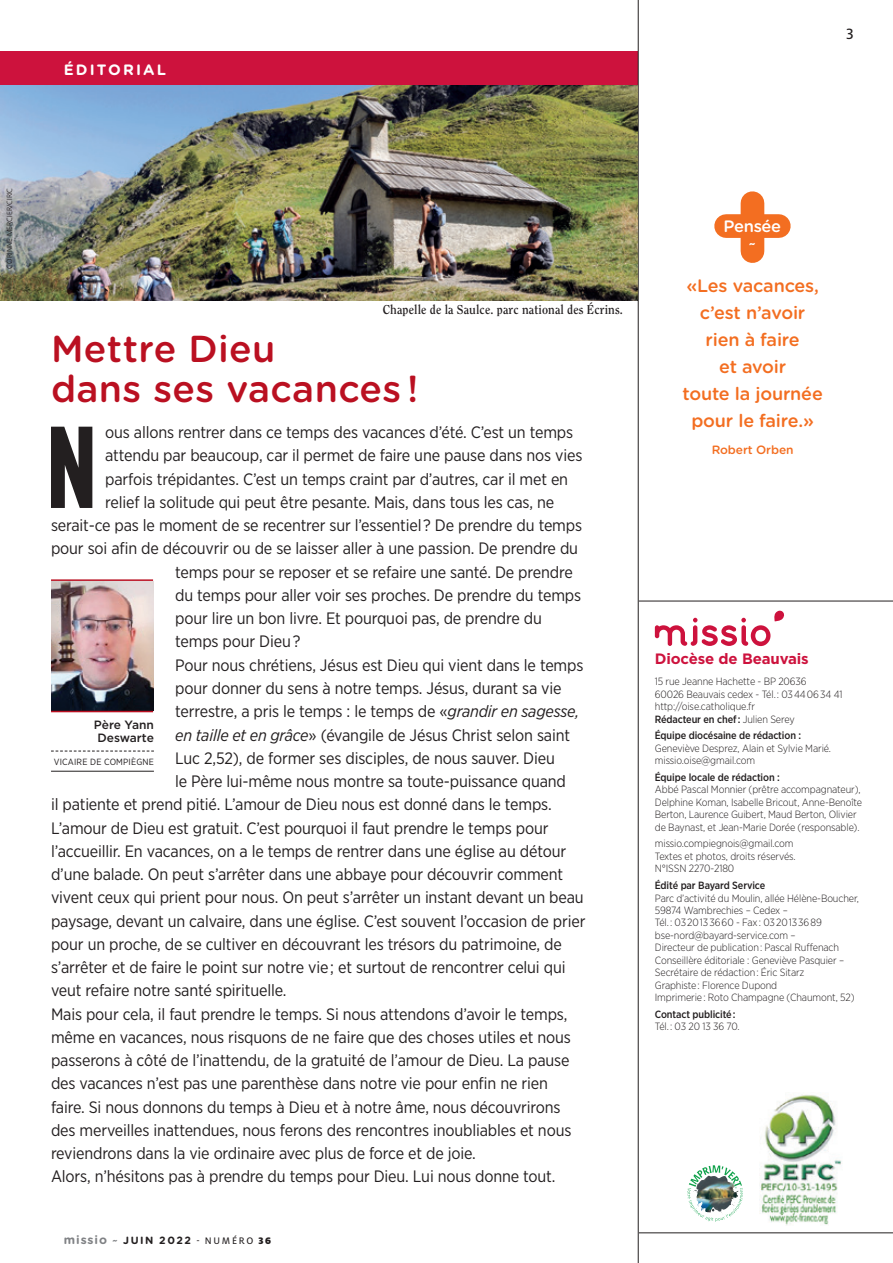
<style>
.page{position:relative;width:893px;height:1263px;background:#fff}
.page>*{position:absolute;margin:0;border:0;box-sizing:border-box;transform-origin:0 0}
.Edito_-_Texte_Lettri{font:700 116.1px "Gotham Condensed";color:#231f20}
.Edito_-_Titre{font:500 37.5px/40.5px "Gotham Rounded";letter-spacing:.01em;color:#ba1021}
.PENSEE_-_Texte{font:500 18px/27px "Gotham Rounded";letter-spacing:-.01em;color:#f36e21;text-align:center}
.Edito_-_Texte{font:16.5px/23.2px "Gotham Narrow";letter-spacing:-.01em;color:#231f20}
.Edito_-_Texte_Lettri-2{font:16.5px "Gotham Narrow";letter-spacing:-.01em;color:#231f20}
.t1{font:500 16.5px "Gotham Rounded";letter-spacing:-.02em;color:#fff}
.t2{font:16.5px "Milo OT Text";color:#231f20}
.t3{font:700 15px "Gotham";letter-spacing:-.01em;color:#cd123d}
.t4{font:700 15px "Gotham Rounded";letter-spacing:.14em;color:#fff}
.t5{font:500 15px "Gotham Rounded";color:#fff}
.PHOTO-Légende{font:700 12.75px "Clearface";letter-spacing:.01em;color:#231f20;scale:.95 1}
.Edito_-_Signature{font:500 12px/13.5px "Gotham";letter-spacing:-.005em;color:#231f20}
.PENSEE_-_Signature{font:500 12px "Gotham Rounded";letter-spacing:-.01em;color:#f36e21}
.t6{font:300 10.5px/12.5px "Gotham Narrow";letter-spacing:-.01em;color:#231f20}
.t7{font:500 10.5px/12.5px "Gotham Narrow";letter-spacing:-.01em;color:#231f20}
.t8{font:700 10.5px "Gotham Rounded";letter-spacing:.15em;color:#231f20}
.Edito_-_Signature_fo{font:9px "Gotham Narrow";letter-spacing:.02em;color:#231f20}
.PHOTO-crédit{font:300 7.5px "Frutiger";color:#231f20}
.s1{font-style:italic}
.s2{font-size:12px;color:#808285}
.s3{font-style:italic;color:#808285}
.s4{font-family:"Milo OT Text";font-weight:400}
.s5{font-family:"Milo OT";font-weight:900}
.s6{font-weight:300}
.s7{font-weight:500}
</style>
<div class="page">
<div style="left:0;top:51px;width:638px;height:34px;background:#cd123d"></div>
<hr style="left:638px;top:0;width:1px;height:1263px;background:#231f20">
<hr style="left:639px;top:1232px;width:254px;height:1px;background:#231f20">
<img style="left:0;top:85px;width:638px;height:216px">
<div style="left:741px;top:203px;width:23px;height:48px;background:#f36e21"></div>
<div style="left:726px;top:214px;width:53px;height:24px;background:#f36e21"></div>
<svg style="left:51px;top:751px;width:103px;height:1px"></svg>
<hr style="left:51px;top:771px;width:103px;height:1px;background:#231f20">
<img style="left:51px;top:581px;width:102px;height:130px">
<hr style="left:51px;top:579px;width:102px;height:2px;background:#ba1021">
<hr style="left:51px;top:711px;width:102px;height:1px;background:#ba1021">
<svg style="left:655px;top:610px;width:129px;height:36px"></svg>
<hr style="left:639px;top:601px;width:254px;height:1px;background:#231f20">
<img style="left:759px;top:1094px;width:83px;height:131px">
<img style="left:687px;top:1165px;width:56px;height:57px">
<p class="t4" style="left:64px;top:59px;width:104px">ÉDITORIAL</p>
<p class="t2" style="left:846px;top:24px;width:9px">3</p>
<p class="PHOTO-crédit" style="left:5px;top:268px;width:82px;rotate:-90deg">CORINNE MERCIER/CIRIC</p>
<p class="PHOTO-Légende" style="left:383px;top:301px;width:254px">Chapelle de la Saulce. parc national des Écrins.</p>
<p class="Edito_-_Titre" style="left:51px;top:327px;width:369px">Mettre Dieu<br>dans ses vacances !</p>
<p class="Edito_-_Texte_Lettri" style="left:47px;top:399px;width:51px">N</p>
<p class="Edito_-_Texte_Lettri-2" style="left:105px;top:422px;width:469px">ous allons rentrer dans ce temps des vacances d’été. C’est un temps</p>
<p class="Edito_-_Texte_Lettri-2" style="left:105px;top:445px;width:479px">attendu par beaucoup, car il permet de faire une pause dans nos vies</p>
<p class="Edito_-_Texte_Lettri-2" style="left:105px;top:469px;width:464px">parfois trépidantes. C’est un temps craint par d’autres, car il met en</p>
<p class="Edito_-_Texte_Lettri-2" style="left:105px;top:492px;width:450px">relief la solitude qui peut être pesante. Mais, dans tous les cas, ne</p>
<p class="Edito_-_Texte_Lettri-2" style="left:51px;top:515px;width:533px">serait-ce pas le moment de se recentrer sur l’essentiel ? De prendre du temps</p>
<p class="Edito_-_Texte_Lettri-2" style="left:51px;top:538px;width:529px">pour soi afin de découvrir ou de se laisser aller à une passion. De prendre du</p>
<p class="Edito_-_Texte_Lettri-2" style="left:175px;top:562px;width:399px">temps pour se reposer et se refaire une santé. De prendre</p>
<p class="Edito_-_Texte_Lettri-2" style="left:175px;top:585px;width:407px">du temps pour aller voir ses proches. De prendre du temps</p>
<p class="Edito_-_Texte_Lettri-2" style="left:175px;top:608px;width:368px">pour lire un bon livre. Et pourquoi pas, de prendre du</p>
<p class="Edito_-_Texte_Lettri-2" style="left:175px;top:631px;width:127px">temps pour Dieu ?</p>
<p class="Edito_-_Texte" style="left:175px;top:653px;width:410px">Pour nous chrétiens, Jésus est Dieu qui vient dans le temps</p>
<p class="Edito_-_Texte" style="left:175px;top:676px;width:388px">pour donner du sens à notre temps. Jésus, durant sa vie</p>
<p class="Edito_-_Texte" style="left:175px;top:699px;width:405px">terrestre, a pris le temps : le temps de «<span class="s1">grandir en sagesse,</span></p>
<p class="Edito_-_Texte" style="left:175px;top:723px;width:396px"><span class="s1">en taille et en grâce</span>» (évangile de Jésus Christ selon saint</p>
<p class="Edito_-_Texte" style="left:175px;top:746px;width:381px">Luc 2,52), de former ses disciples, de nous sauver. Dieu</p>
<p class="Edito_-_Texte" style="left:175px;top:769px;width:392px">le Père lui-même nous montre sa toute-puissance quand</p>
<p class="Edito_-_Texte" style="left:51px;top:792px;width:502px">il patiente et prend pitié. L’amour de Dieu nous est donné dans le temps.</p>
<p class="Edito_-_Texte" style="left:51px;top:816px;width:499px">L’amour de Dieu est gratuit. C’est pourquoi il faut prendre le temps pour</p>
<p class="Edito_-_Texte" style="left:51px;top:839px;width:517px">l’accueillir. En vacances, on a le temps de rentrer dans une église au détour</p>
<p class="Edito_-_Texte" style="left:51px;top:862px;width:514px">d’une balade. On peut s’arrêter dans une abbaye pour découvrir comment</p>
<p class="Edito_-_Texte" style="left:51px;top:885px;width:534px">vivent ceux qui prient pour nous. On peut s’arrêter un instant devant un beau</p>
<p class="Edito_-_Texte" style="left:51px;top:909px;width:536px">paysage, devant un calvaire, dans une église. C’est souvent l’occasion de prier</p>
<p class="Edito_-_Texte" style="left:51px;top:932px;width:512px">pour un proche, de se cultiver en découvrant les trésors du patrimoine, de</p>
<p class="Edito_-_Texte" style="left:51px;top:955px;width:516px">s’arrêter et de faire le point sur notre vie ; et surtout de rencontrer celui qui</p>
<p class="Edito_-_Texte" style="left:51px;top:978px;width:237px">veut refaire notre santé spirituelle.</p>
<p class="Edito_-_Texte" style="left:51px;top:1002px;width:522px">Mais pour cela, il faut prendre le temps. Si nous attendons d’avoir le temps, même en vacances, nous risquons de ne faire que des choses utiles et nous passerons à côté de l’inattendu, de la gratuité de l’amour de Dieu. La pause des vacances n’est pas une parenthèse dans notre vie pour enfin ne rien faire. Si nous donnons du temps à Dieu et à notre âme, nous découvrirons des merveilles inattendues, nous ferons des rencontres inoubliables et nous reviendrons dans la vie ordinaire avec plus de force et de joie.</p>
<p class="Edito_-_Texte" style="left:51px;top:1164px;width:506px">Alors, n’hésitons pas à prendre du temps pour Dieu. Lui nous donne tout.</p>
<p class="Edito_-_Signature" style="left:94px;top:717px;width:62px">Père Yann<br>Deswarte</p>
<p class="Edito_-_Signature_fo" style="left:54px;top:756px;width:102px">VICAIRE DE COMPIÈGNE</p>
<p class="t8" style="left:64px;top:1232px;width:209px"><span class="s2">missio</span> <span class="s3">~</span> Juin 2022 <span class="s4">- NUMÉRO</span> <span class="s5">36</span></p>
<p class="t1" style="left:723px;top:214px;width:59px">Pensée</p>
<p class="t5" style="left:749px;top:238px;width:9px">˜</p>
<p class="PENSEE_-_Texte" style="left:682px;top:271px;width:142px">«Les vacances, c’est n’avoir rien à faire<br>et avoir<br>toute la journée pour le faire.»</p>
<p class="PENSEE_-_Signature" style="left:712px;top:441px;width:83px">Robert Orben</p>
<p class="t3" style="left:655px;top:649px;width:155px">Diocèse de Beauvais</p>
<p class="t6" style="left:655px;top:675px;width:189px">15 rue Jeanne Hachette - BP 20636<br>60026 Beauvais cedex - Tél. : 03 44 06 34 41 http://oise.catholique.fr</p>
<p class="t7" style="left:655px;top:712px;width:141px">Rédacteur en chef : <span class="s6">Julien Serey</span></p>
<p class="t6" style="left:655px;top:729px;width:178px"><span class="s7">Équipe diocésaine de rédaction :<br></span>Geneviève Desprez, Alain et Sylvie Marié. missio.oise@gmail.com</p>
<p class="t6" style="left:655px;top:771px;width:209px"><span class="s7">Équipe locale de rédaction :<br></span>Abbé Pascal Monnier (prêtre accompagnateur), Delphine Koman, Isabelle Bricout, Anne-Benoîte Berton, Laurence Guibert, Maud Berton, Olivier de Baynast, et Jean-Marie Dorée (responsable).</p>
<p class="t6" style="left:655px;top:837px;width:142px">missio.compiegnois@gmail.com<br>Textes et photos, droits réservés.<br>N°ISSN 2270-2180</p>
<p class="t6" style="left:655px;top:879px;width:206px"><span class="s7">Édité par Bayard Service<br></span>Parc d’activité du Moulin, allée Hélène-Boucher, 59874 Wambrechies – Cedex –<br>Tél. : 03 20 13 36 60 - Fax : 03 20 13 36 89 bse-nord@bayard-service.com –<br>Directeur de publication : Pascal Ruffenach Conseillère éditoriale : Geneviève Pasquier – Secrétaire de rédaction : Éric Sitarz<br>Graphiste : Florence Dupond<br>Imprimerie : Roto Champagne (Chaumont, 52)</p>
<p class="t7" style="left:655px;top:1008px;width:86px">Contact publicité :<br><span class="s6">Tél. : 03 20 13 36 70.</span></p>
</div>
